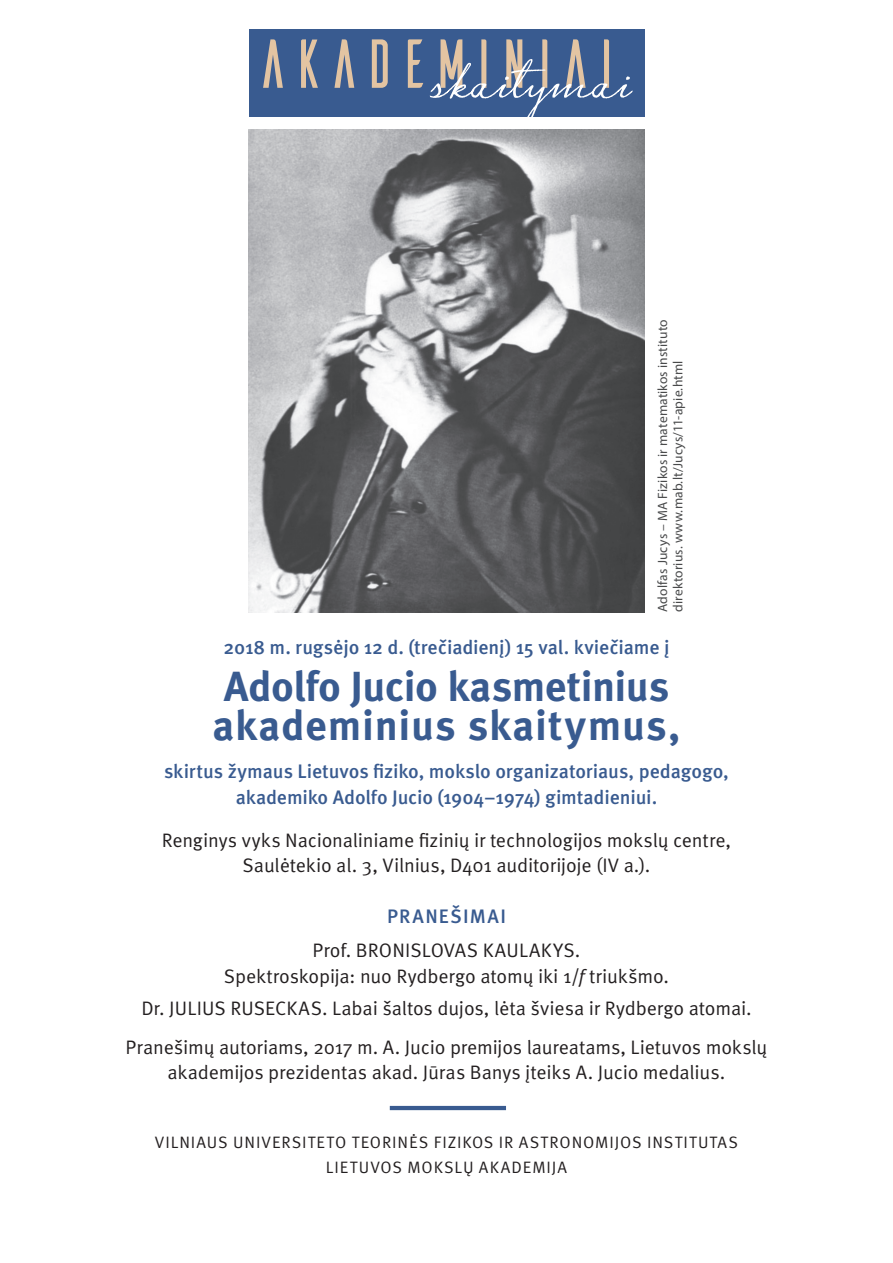
<style>
.page{position:relative;width:893px;height:1263px;background:#fff}
.page>*{position:absolute;margin:0;border:0;box-sizing:border-box;transform-origin:0 0}
.t1{font:700 42px/39px "Meta Pro";letter-spacing:.005em;color:#395b90}
.t2{font:19.5px/25.5px "Meta Pro";letter-spacing:-.01em;color:#231f20;text-align:center}
.t3{font:500 19.5px/25.5px "Meta Pro";letter-spacing:-.005em;color:#395b90;text-align:center}
.t4{font:500 19.5px "Meta Pro";letter-spacing:.07em;color:#395b90}
.t5{font:16.5px/25.5px "Meta Pro";letter-spacing:.055em;color:#231f20;text-align:center}
.t6{font:13.5px/15.6px "Myriad Pro";letter-spacing:.015em;color:#494a4b}
.s1{font-style:italic}
</style>
<div class="page">
<hr style="left:390px;top:1106px;width:116px;height:4px;background:#395b90">
<img style="left:249px;top:129px;width:395px;height:483px">
<div style="left:249px;top:29px;width:395px;height:88px;background:#395b90"></div>
<svg style="left:263px;top:39px;width:370px;height:78px"></svg>
<p class="t6" style="left:655px;top:612px;width:294px;rotate:-90deg">Adolfas Jucys – MA Fizikos ir matematikos instituto direktorius. www.mab.lt/Jucys/11-apie.html</p>
<p class="t3" style="left:223px;top:635px;width:448px">2018 m. rugsėjo 12 d. (trečiadienį) 15 val. kviečiame į</p>
<h1 class="t1" style="left:213px;top:668px;width:469px">Adolfo Jucio kasmetinius akademinius skaitymus,</h1>
<p class="t3" style="left:164px;top:759px;width:566px">skirtus žymaus Lietuvos fiziko, mokslo organizatoriaus, pedagogo, akademiko Adolfo Jucio (1904–1974) gimtadieniui.</p>
<p class="t2" style="left:162px;top:827px;width:571px">Renginys vyks Nacionaliniame fizinių ir technologijos mokslų centre,<br>Saulėtekio al. 3, Vilnius, D401 auditorijoje (IV a.).</p>
<p class="t4" style="left:387px;top:904px;width:120px">PRANEŠIMAI</p>
<p class="t2" style="left:224px;top:938px;width:447px">Prof. BRONISLOVAS KAULAKYS.<br>Spektroskopija: nuo Rydbergo atomų iki 1/<span class="s1">f</span> triukšmo.</p>
<p class="t2" style="left:126px;top:990px;width:643px;line-height:38.2px">Dr. JULIUS RUSECKAS. Labai šaltos dujos, lėta šviesa ir Rydbergo atomai.<br>Pranešimų autoriams, 2017 m. A. Jucio premijos laureatams, Lietuvos mokslų</p>
<p class="t2" style="left:168px;top:1060px;width:559px">akademijos prezidentas akad. Jūras Banys įteiks A. Jucio medalius.</p>
<p class="t5" style="left:155px;top:1130px;width:585px">VILNIAUS UNIVERSITETO TEORINĖS FIZIKOS IR ASTRONOMIJOS INSTITUTAS<br>LIETUVOS MOKSLŲ AKADEMIJA</p>
</div>
